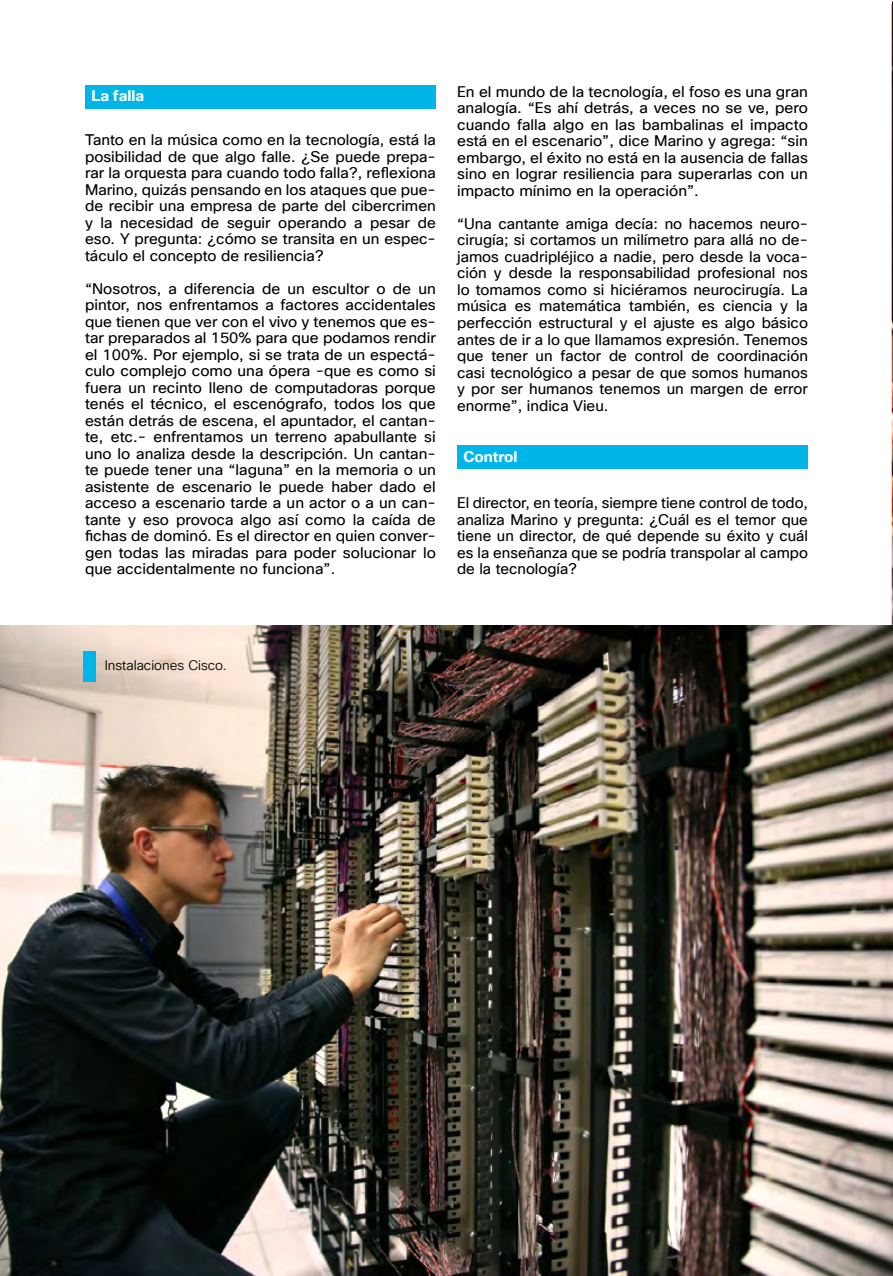
<style>
.page{position:relative;width:893px;height:1276px;background:#fff}
.page>*{position:absolute;margin:0;border:0;box-sizing:border-box;transform-origin:0 0}
.t1{font:15px/16.5px "Cisco Sans TT";color:#000;text-align:justify}
.t2{font:700 15px "Cisco Sans TT";color:#fff}
.t3{font:100 15px "Cisco Sans TT";color:#000}
.t4{font:13.5px "Cisco Sans TT Light";color:#000}
</style>
<div class="page">
<img style="left:892px;top:1px;width:1px;height:625px">
<img style="left:0;top:626px;width:893px;height:650px">
<div style="left:85px;top:85px;width:351px;height:23px;background:#00b6e8"></div>
<div style="left:457px;top:445px;width:351px;height:24px;background:#00b6e8"></div>
<svg style="left:83px;top:651px;width:13px;height:30px"></svg>
<p class="t2" style="left:91px;top:86px;width:54px">La falla</p>
<p class="t1" style="left:457px;top:84px;width:352px">En el mundo de la tecnología, el foso es una gran analogía. “Es ahí detrás, a veces no se ve, pero cuando falla algo en las bambalinas el impacto está en el escenario”, dice Marino y agrega: “sin embargo, el éxito no está en la ausencia de fallas sino en lograr resiliencia para superarlas con un impacto mínimo en la operación”.</p>
<p class="t1" style="left:457px;top:216px;width:352px">“Una cantante amiga decía: no hacemos neuro&shy;cirugía; si cortamos un milímetro para allá no de&shy;jamos cuadripléjico a nadie, pero desde la voca&shy;ción y desde la responsabilidad profesional nos lo tomamos como si hiciéramos neurocirugía. La música es matemática también, es ciencia y la perfección estructural y el ajuste es algo básico antes de ir a lo que llamamos expresión. Tenemos que tener un factor de control de coordinación casi tecnológico a pesar de que somos humanos y por ser humanos tenemos un margen de error enorme”, indica Vieu.</p>
<p class="t2" style="left:463px;top:446px;width:56px">Control</p>
<p class="t1" style="left:85px;top:132px;width:352px">Tanto en la música como en la tecnología, está la posibilidad de que algo falle. ¿Se puede prepa&shy;rar la orquesta para cuando todo falla?, reflexiona Marino, quizás pensando en los ataques que pue&shy;de recibir una empresa de parte del cibercrimen y la necesidad de seguir operando a pesar de eso. Y pregunta: ¿cómo se transita en un espec&shy;táculo el concepto de resiliencia?</p>
<p class="t1" style="left:85px;top:281px;width:352px">“Nosotros, a diferencia de un escultor o de un pintor, nos enfrentamos a factores accidentales que tienen que ver con el vivo y tenemos que es&shy;tar preparados al 150% para que podamos rendir el 100%. Por ejemplo, si se trata de un espectá&shy;culo complejo como una ópera -que es como si fuera un recinto lleno de computadoras porque tenés el técnico, el escenógrafo, todos los que están detrás de escena, el apuntador, el cantan&shy;te, etc.- enfrentamos un terreno apabullante si uno lo analiza desde la descripción. Un cantan&shy;te puede tener una “laguna” en la memoria o un asistente de escenario le puede haber dado el acceso a escenario tarde a un actor o a un can&shy;tante y eso provoca algo así como la caída de fichas de dominó. Es el director en quien conver&shy;gen todas las miradas para poder solucionar lo que accidentalmente no funciona”.</p>
<p class="t1" style="left:457px;top:495px;width:352px">El director, en teoría, siempre tiene control de todo, analiza Marino y pregunta: ¿Cuál es el temor que tiene un director, de qué depende su éxito y cuál es la enseñanza que se podría transpolar al campo de la tecnología?</p>
<p class="t4" style="left:105px;top:656px;width:124px">Instalaciones Cisco.</p>
<p class="t3" style="left:437px;top:1227px;width:19px">18</p>
</div>
